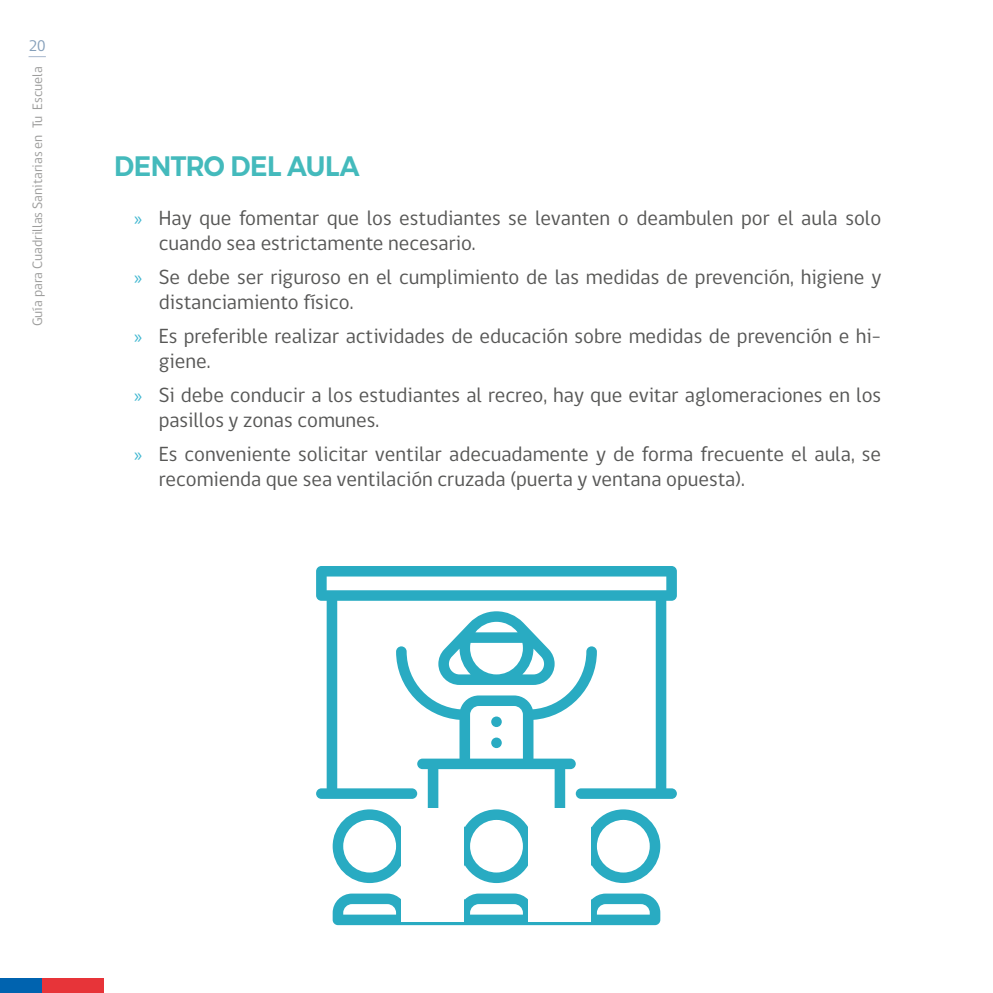
<style>
.page{position:relative;width:993px;height:993px;background:#fff}
.page>*{position:absolute;margin:0;border:0;box-sizing:border-box;transform-origin:0 0}
.t1{font:600 28px "Montserrat";letter-spacing:-.015em;color:#44babc;scale:.93 1}
.t2{font:21px/24.5px "gob CL";color:#575756}
.t3{font:15.75px "gob CL";color:#859fba}
.t4{font:14px "gob CL";color:#9d9d9c}
.s1{font-family:"Myriad Pro";font-size:19.25px;color:#3db6d0}
</style>
<div class="page">
<div style="left:0;top:977px;width:43px;height:15px;background:#0063af"></div>
<div style="left:43px;top:977px;width:61px;height:15px;background:#e73439"></div>
<svg style="left:29px;top:56px;width:17px;height:1px"></svg>
<svg style="left:316px;top:566px;width:360px;height:232px"></svg>
<svg style="left:438px;top:611px;width:116px;height:35px"></svg>
<svg style="left:332px;top:646px;width:328px;height:278px"></svg>
<div style="left:401px;top:807px;width:62px;height:114px;background:#fff"></div>
<div style="left:528px;top:807px;width:62px;height:114px;background:#fff"></div>
<p class="t3" style="left:29px;top:35px;width:18px">20</p>
<p class="t4" style="left:28px;top:326px;width:262px;rotate:-90deg">Guía para Cuadrillas Sanitarias en Tu Escuela</p>
<h1 class="t1" style="left:114px;top:144px;width:265px">DENTRO DEL AULA</h1>
<p class="t2" style="left:159px;top:206px;width:723px;text-indent:-25px"><span class="s1">»</span> Hay que fomentar que los estudiantes se levanten o deambulen por el aula solo cuando sea estrictamente necesario.</p>
<p class="t2" style="left:159px;top:265px;width:723px;text-indent:-25px"><span class="s1">»</span> Se debe ser riguroso en el cumplimiento de las medidas de prevención, higiene y distanciamiento físico.</p>
<p class="t2" style="left:159px;top:324px;width:723px;text-indent:-25px"><span class="s1">»</span> Es preferible realizar actividades de educación sobre medidas de prevención e hi&shy;giene.</p>
<p class="t2" style="left:159px;top:383px;width:723px;text-indent:-25px"><span class="s1">»</span> Si debe conducir a los estudiantes al recreo, hay que evitar aglomeraciones en los pasillos y zonas comunes.</p>
<p class="t2" style="left:159px;top:442px;width:723px;text-indent:-25px"><span class="s1">»</span> Es conveniente solicitar ventilar adecuadamente y de forma frecuente el aula, se recomienda que sea ventilación cruzada (puerta y ventana opuesta).</p>
</div>
